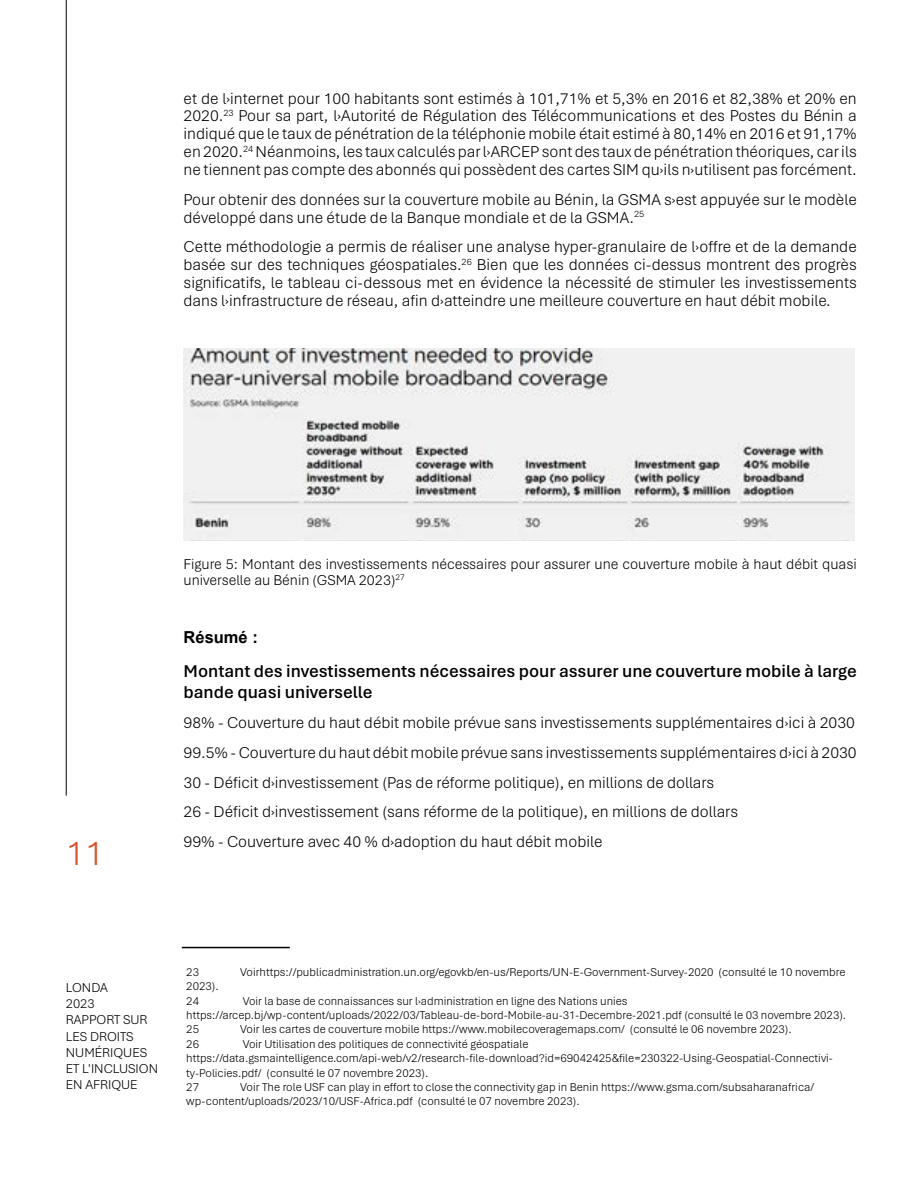
<style>
.page{position:relative;width:918px;height:1188px;background:#fff}
.page>*{position:absolute;margin:0;border:0;box-sizing:border-box;transform-origin:0 0}
.t1{font:300 36px "Aptos";color:#d7532e}
.t2{font:600 18px/21.6px "Aptos";color:#000}
.t3{font:300 16.5px/17.9px "Aptos";color:#000;text-align:justify}
.t4{font:700 16.5px "Arial";color:#000}
.t5{font:300 15px/16.2px "Aptos";color:#000}
.t6{font:300 13.5px/16.2px "Aptos";color:#000}
.t7{font:300 12px/14.4px "Aptos";color:#000}
</style>
<div class="page">
<hr style="left:66px;top:0;width:1px;height:796px;background:#000">
<img style="left:184px;top:349px;width:670px;height:192px">
<hr style="left:182px;top:947px;width:108px;height:1px;background:#000">
<p class="t3" style="left:184px;top:89px;width:675px">et de l›internet pour 100 habitants sont estimés à 101,71% et 5,3% en 2016 et 82,38% et 20% en 2020.<sup>23</sup> Pour sa part, l›Autorité de Régulation des Télécommunications et des Postes du Bénin a indiqué que le taux de pénétration de la téléphonie mobile était estimé à 80,14% en 2016 et 91,17% en 2020.<sup>24</sup> Néanmoins, les taux calculés par l›ARCEP sont des taux de pénétration théoriques, car ils ne tiennent pas compte des abonnés qui possèdent des cartes SIM qu›ils n›utilisent pas forcément.</p>
<p class="t3" style="left:184px;top:190px;width:675px">Pour obtenir des données sur la couverture mobile au Bénin, la GSMA s›est appuyée sur le modèle développé dans une étude de la Banque mondiale et de la GSMA.<sup>25</sup></p>
<p class="t3" style="left:184px;top:237px;width:675px">Cette méthodologie a permis de réaliser une analyse hyper-granulaire de l›offre et de la demande basée sur des techniques géospatiales.<sup>26</sup> Bien que les données ci-dessus montrent des progrès significatifs, le tableau ci-dessous met en évidence la nécessité de stimuler les investissements dans l›infrastructure de réseau, afin d›atteindre une meilleure couverture en haut débit mobile.</p>
<h1 class="t1" style="left:66px;top:829px;width:40px">11</h1>
<p class="t5" style="left:184px;top:555px;width:675px">Figure 5: Montant des investissements nécessaires pour assurer une couverture mobile à haut débit quasi universelle au Bénin (GSMA 2023)<sup>27</sup></p>
<p class="t4" style="left:184px;top:626px;width:76px">Résumé :</p>
<p class="t2" style="left:184px;top:659px;width:675px">Montant des investissements nécessaires pour assurer une couverture mobile à large bande quasi universelle</p>
<p class="t3" style="left:184px;top:707px;width:675px;line-height:29.8px;text-align:left">98% - Couverture du haut débit mobile prévue sans investissements supplémentaires d›ici à 2030<br>99.5% - Couverture du haut débit mobile prévue sans investissements supplémentaires d›ici à 2030<br>30 - Déficit d›investissement (Pas de réforme politique), en millions de dollars<br>26 - Déficit d›investissement (sans réforme de la politique), en millions de dollars<br>99% - Couverture avec 40 % d›adoption du haut débit mobile</p>
<p class="t6" style="left:66px;top:979px;width:94px">LONDA<br>2023<br>RAPPORT SUR<br>LES DROITS<br>NUMÉRIQUES<br>ET L'INCLUSION<br>EN AFRIQUE</p>
<p class="t7" style="left:186px;top:964px;width:14px">23</p>
<p class="t7" style="left:240px;top:964px;width:607px">Voirhttps://publicadministration.un.org/egovkb/en-us/Reports/UN-E-Government-Survey-2020 (consulté le 10 novembre</p>
<p class="t7" style="left:186px;top:979px;width:34px">2023).<br>24</p>
<p class="t7" style="left:186px;top:993px;width:661px;text-indent:56px">Voir la base de connaissances sur l›administration en ligne des Nations unies https://arcep.bj/wp-content/uploads/2022/03/Tableau-de-bord-Mobile-au-31-Decembre-2021.pdf (consulté le 03 novembre 2023).<br>25</p>
<p class="t7" style="left:240px;top:1022px;width:553px">Voir les cartes de couverture mobile https://www.mobilecoveragemaps.com/ (consulté le 06 novembre 2023).</p>
<p class="t7" style="left:186px;top:1036px;width:648px;text-indent:56px">Voir Utilisation des politiques de connectivité géospatiale https://data.gsmaintelligence.com/api-web/v2/research-file-download?id=69042425&amp;file=230322-Using-Geospatial-Connectivi&shy;ty-Policies.pdf/ (consulté le 07 novembre 2023).<br>27</p>
<p class="t7" style="left:186px;top:1036px;width:14px">26</p>
<p class="t7" style="left:186px;top:1079px;width:629px;text-indent:54px">Voir The role USF can play in effort to close the connectivity gap in Benin https://www.gsma.com/subsaharanafrica/ wp-content/uploads/2023/10/USF-Africa.pdf (consulté le 07 novembre 2023).</p>
</div>
